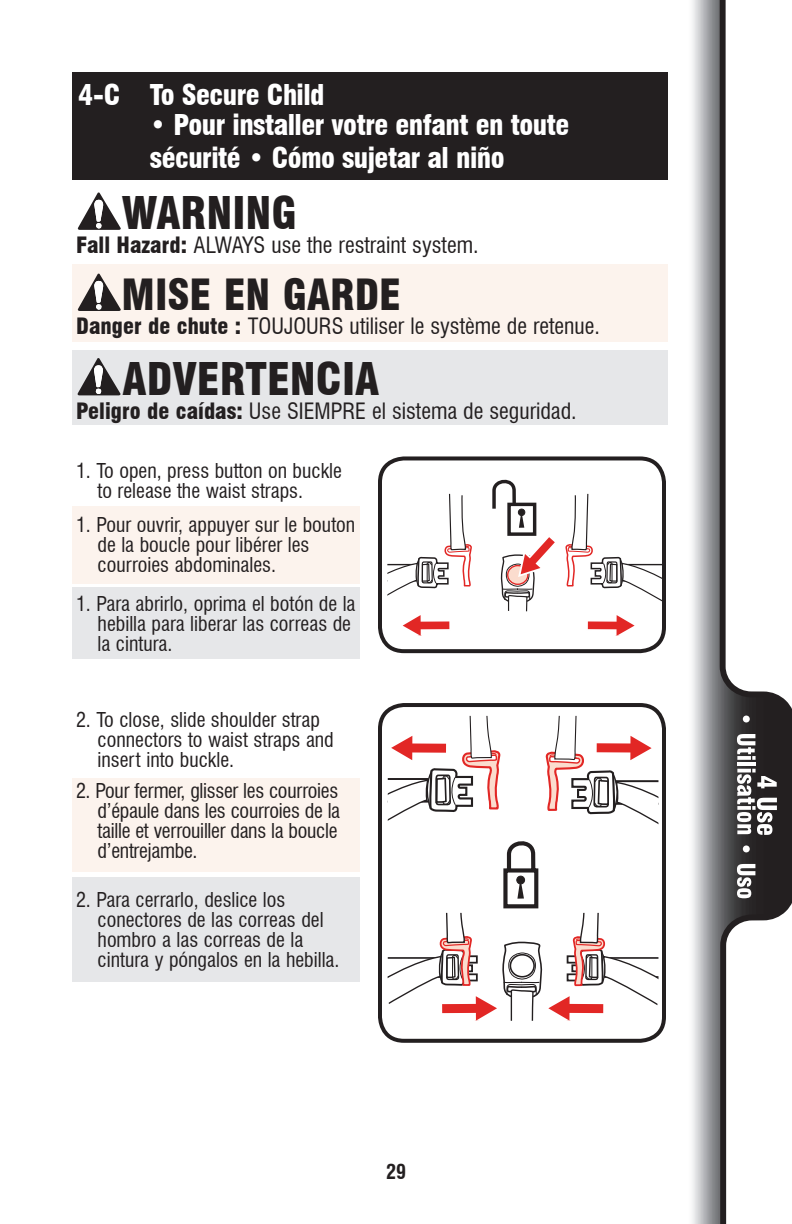
<style>
.page{position:relative;width:792px;height:1224px;background:#fff}
.page>*{position:absolute;margin:0;border:0;box-sizing:border-box;transform-origin:0 0}
.t1{font:900 condensed 44px "Swiss 721 BT";color:#231f20}
.t2{font:900 condensed 42px "Swiss 721 BT";color:#231f20}
.t3{font:900 condensed 28px/33.6px "Swiss 721 BT";letter-spacing:-.02em;color:#fff}
.t4{font:condensed 22px "Swiss 721 BT";color:#231f20}
.t5{font:condensed 20px/20px "Swiss 721 BT";color:#231f20}
.t6{font:700 condensed 20px "Swiss 721 BT";color:#231f20}
.s1{font-weight:900}
</style>
<div class="page">
<img style="left:692px;top:0;width:28px;height:1224px">
<svg style="left:720px;top:0;width:72px;height:1224px"></svg>
<svg style="left:743px;top:716px;width:7px;height:6px"></svg>
<svg style="left:737px;top:734px;width:19px;height:26px"></svg>
<hr style="left:737px;top:762px;width:18px;height:4px;background:#fff">
<svg style="left:737px;top:769px;width:40px;height:66px"></svg>
<svg style="left:743px;top:845px;width:7px;height:7px"></svg>
<svg style="left:737px;top:864px;width:18px;height:34px"></svg>
<div style="left:72px;top:72px;width:596px;height:108px;background:#231f20"></div>
<svg style="left:78px;top:192px;width:43px;height:38px"></svg>
<div style="left:72px;top:350px;width:596px;height:75px;background:#e6e7e9"></div>
<svg style="left:77px;top:358px;width:44px;height:37px"></svg>
<div style="left:378px;top:456px;width:288px;height:197px;border:4px solid #231f20;border-radius:24px"></div>
<div style="left:378px;top:703px;width:288px;height:340px;border:4px solid #231f20;border-radius:24px"></div>
<div style="left:72px;top:588px;width:288px;height:71px;background:#e6e7e9"></div>
<div style="left:72px;top:877px;width:288px;height:105px;background:#e6e7e9"></div>
<svg style="left:387px;top:493px;width:85px;height:143px"></svg>
<svg style="left:565px;top:493px;width:97px;height:143px"></svg>
<svg style="left:500px;top:537px;width:55px;height:75px"></svg>
<div style="left:507px;top:503px;width:29px;height:33px;border:3px solid #231f20"></div>
<div style="left:518px;top:509px;width:7px;height:7px;border:1px solid #231f20;border-radius:50%"></div>
<svg style="left:492px;top:479px;width:32px;height:49px"></svg>
<svg style="left:388px;top:716px;width:270px;height:305px"></svg>
<div style="left:72px;top:778px;width:288px;height:93px;background:#fcf3ed"></div>
<div style="left:72px;top:506px;width:288px;height:77px;background:#fcf3ed"></div>
<div style="left:72px;top:265px;width:596px;height:77px;background:#fcf3ed"></div>
<svg style="left:78px;top:273px;width:43px;height:38px"></svg>
<h3 class="t3" style="left:78px;top:78px;width:248px">4-C To Secure Child</h3>
<h3 class="t3" style="left:150px;top:108px;width:421px">• Pour installer votre enfant en toute sécurité • Cómo sujetar al niño</h3>
<h1 class="t1" style="left:122px;top:187px;width:177px">WARNING</h1>
<p class="t4" style="left:76px;top:232px;width:404px"><span class="s1">Fall Hazard:</span> ALWAYS use the restraint system.</p>
<h2 class="t2" style="left:122px;top:270px;width:281px">MISE EN GARDE</h2>
<p class="t4" style="left:76px;top:313px;width:525px"><span class="s1">Danger de chute :</span> TOUJOURS utiliser le système de retenue.</p>
<h1 class="t1" style="left:122px;top:352px;width:258px">ADVERTENCIA</h1>
<p class="t4" style="left:76px;top:397px;width:502px"><span class="s1">Peligro de caídas:</span> Use SIEMPRE el sistema de seguridad.</p>
<p class="t5" style="left:98px;top:460px;width:246px;text-indent:-22px">1. To open, press button on buckle to release the waist straps.</p>
<p class="t5" style="left:98px;top:515px;width:259px;text-indent:-22px">1. Pour ouvrir, appuyer sur le bouton de la boucle pour libérer les courroies abdominales.</p>
<p class="t5" style="left:98px;top:593px;width:259px;text-indent:-22px">1. Para abrirlo, oprima el botón de la hebilla para liberar las correas de la cintura.</p>
<p class="t5" style="left:98px;top:710px;width:238px;text-indent:-22px">2. To close, slide shoulder strap connectors to waist straps and insert into buckle.</p>
<p class="t5" style="left:98px;top:781px;width:244px;text-indent:-22px">2. Pour fermer, glisser les courroies d’épaule dans les courroies de la taille et verrouiller dans la boucle d’entrejambe.</p>
<p class="t5" style="left:98px;top:890px;width:243px;text-indent:-22px">2. Para cerrarlo, deslice los conectores de las correas del hombro a las correas de la cintura y póngalos en la hebilla.</p>
<p class="t6" style="left:386px;top:1160px;width:21px">29</p>
</div>
